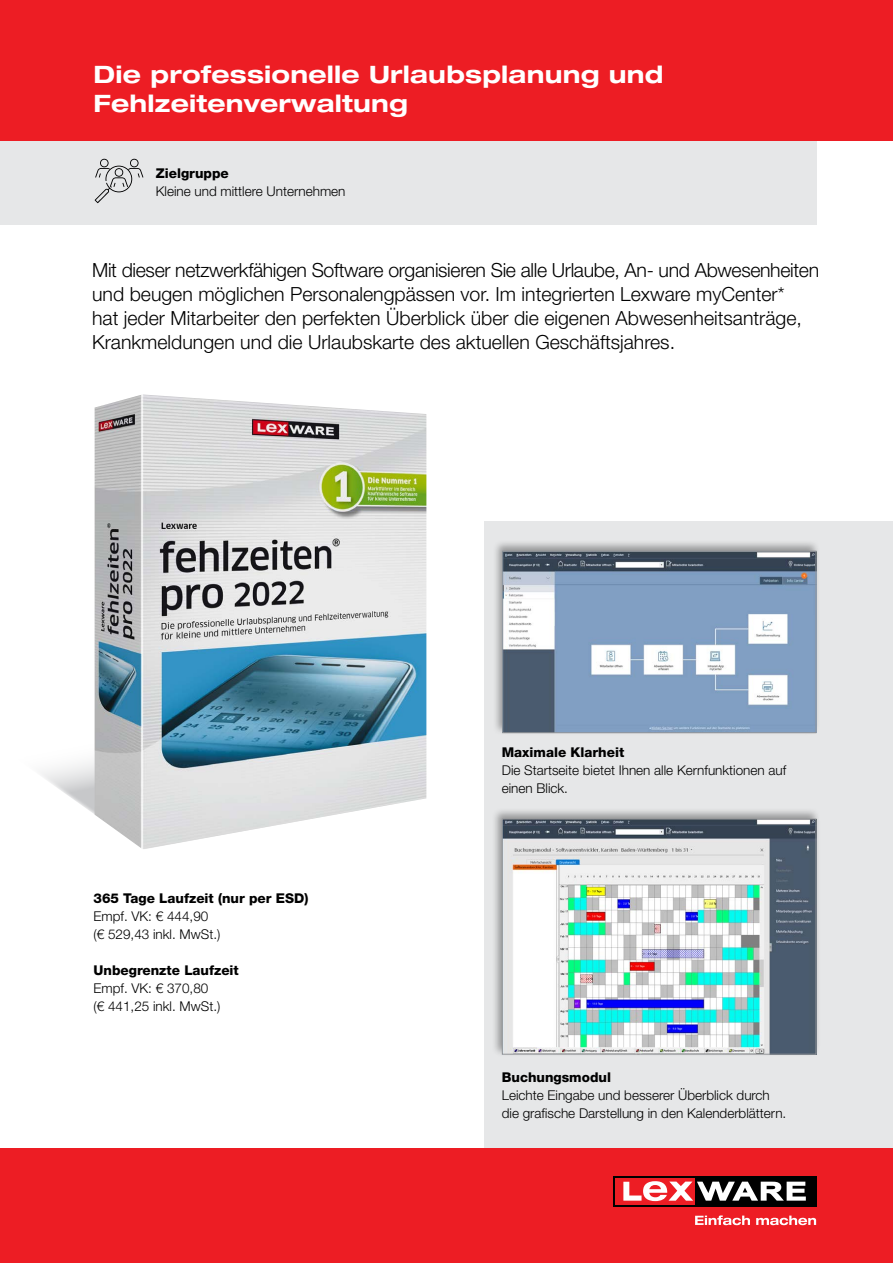
<style>
.page{position:relative;width:893px;height:1263px;background:#fff}
.page>*{position:absolute;margin:0;border:0;box-sizing:border-box;transform-origin:0 0}
.t1{font:700 expanded 24px/28.8px "Helvetica Neue LT Std";letter-spacing:.01em;color:#fff}
.t2{font:300 19.5px/24px "Helvetica Neue LT Std";color:#000}
.t3{font:300 13.5px/18px "Helvetica Neue LT Std";color:#000}
.t4{font:800 13.5px "Helvetica Neue LT Std";color:#000}
</style>
<div class="page">
<div style="left:485px;top:521px;width:408px;height:662px;background:#e6e7e8"></div>
<div style="left:492px;top:539px;width:328px;height:197px;background:#000;opacity:.35"></div>
<img style="left:504px;top:553px;width:310px;height:178px">
<div style="left:502px;top:551px;width:314px;height:182px;border:1px solid #939598"></div>
<div style="left:492px;top:807px;width:328px;height:250px;background:#000;opacity:.35"></div>
<img style="left:504px;top:821px;width:310px;height:231px">
<div style="left:502px;top:819px;width:314px;height:235px;border:1px solid #939598"></div>
<div style="left:0;top:139px;width:816px;height:85px;background:#e6e7e8"></div>
<div style="left:0;top:0;width:893px;height:140px;background:#ed1d24"></div>
<svg style="left:41px;top:714px;width:54px;height:101px"></svg>
<img style="left:95px;top:394px;width:331px;height:455px">
<div style="left:0;top:1148px;width:893px;height:115px;background:#ed1d24"></div>
<div style="left:613px;top:1176px;width:203px;height:30px;background:#000"></div>
<div style="left:615px;top:1178px;width:80px;height:26px;background:#ed1d24"></div>
<svg style="left:623px;top:1181px;width:183px;height:20px"></svg>
<svg style="left:695px;top:1215px;width:55px;height:10px"></svg>
<svg style="left:756px;top:1215px;width:60px;height:10px"></svg>
<svg style="left:95px;top:159px;width:48px;height:44px"></svg>
<p class="t1" style="left:94px;top:59px;width:571px">Die professionelle Urlaubsplanung und<br>Fehlzeitenverwaltung</p>
<p class="t4" style="left:156px;top:165px;width:75px">Zielgruppe</p>
<p class="t3" style="left:156px;top:182px;width:191px">Kleine und mittlere Unternehmen</p>
<p class="t2" style="left:92px;top:258px;width:728px">Mit dieser netzwerkfähigen Software organisieren Sie alle Urlaube, An- und Abwesenheiten und beugen möglichen Personalengpässen vor. Im integrierten Lexware myCenter*<br>hat jeder Mitarbeiter den perfekten Überblick über die eigenen Abwesenheitsanträge, Krankmeldungen und die Urlaubskarte des aktuellen Geschäftsjahres.</p>
<p class="t4" style="left:94px;top:890px;width:216px">365 Tage Laufzeit (nur per ESD)</p>
<p class="t3" style="left:94px;top:907px;width:128px">Empf. VK: € 444,90 (€ 529,43 inkl. MwSt.)</p>
<p class="t4" style="left:94px;top:962px;width:147px">Unbegrenzte Laufzeit</p>
<p class="t3" style="left:94px;top:979px;width:128px">Empf. VK: € 370,80 (€ 441,25 inkl. MwSt.)</p>
<p class="t4" style="left:502px;top:744px;width:124px">Maximale Klarheit</p>
<p class="t3" style="left:502px;top:761px;width:286px">Die Startseite bietet Ihnen alle Kernfunktionen auf einen Blick.</p>
<p class="t4" style="left:502px;top:1069px;width:111px">Buchungsmodul</p>
<p class="t3" style="left:502px;top:1086px;width:286px">Leichte Eingabe und besserer Überblick durch die grafische Darstellung in den Kalenderblättern.</p>
</div>
